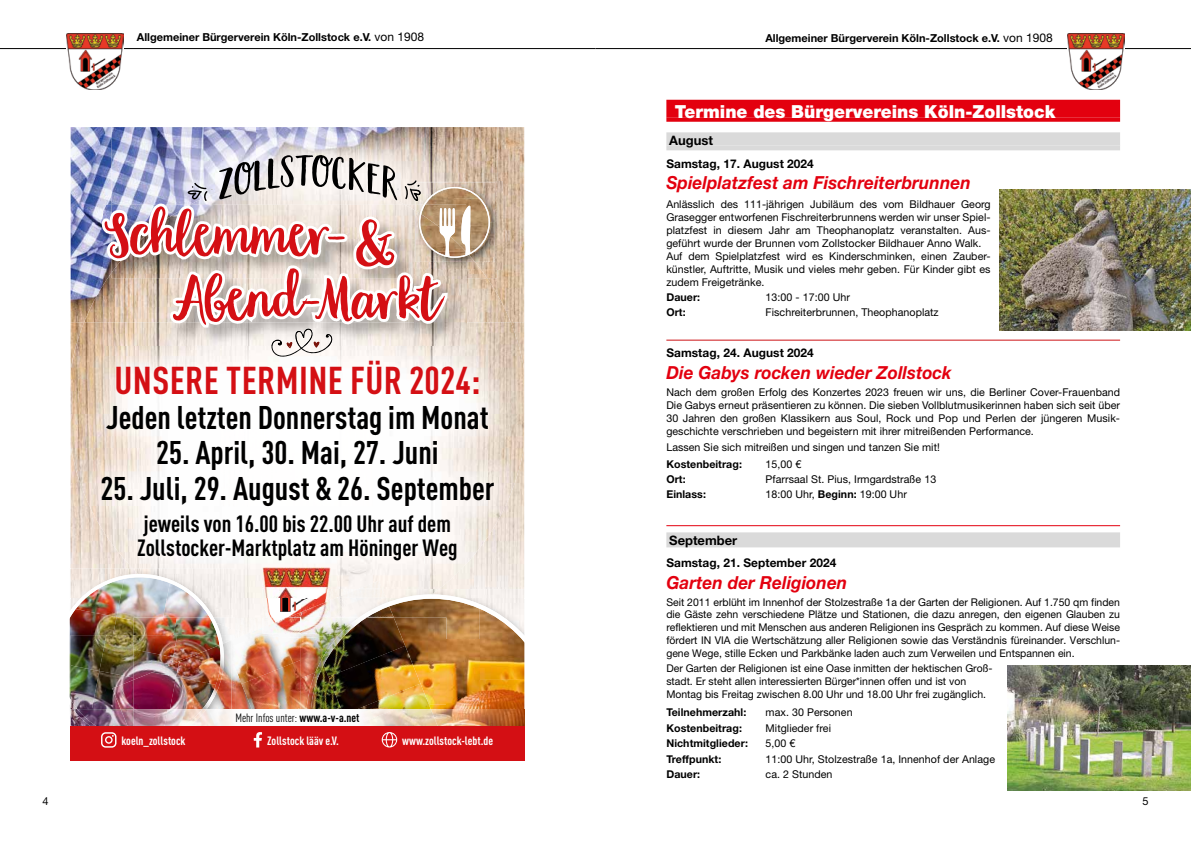
<style>
.page{position:relative;width:1191px;height:842px;background:#fff}
.page>*{position:absolute;margin:0;border:0;box-sizing:border-box;transform-origin:0 0}
.t1{font:700 condensed 38.2px "DIN Pro";letter-spacing:.01em;color:#d40f14}
.t2{font:700 condensed 32.4px "DIN Pro";color:#000}
.t3{font:700 condensed 23.2px/24.3px "DIN Pro";color:#000}
.t4{font:italic 700 18px "Helvetica Neue LT Std";letter-spacing:.005em;color:#e3000f;scale:.95 1}
.t5{font:900 18px "Helvetica Neue LT Std";color:#fff;scale:.96 1}
.t6{font:700 13px "Helvetica Neue LT Std";color:#000}
.t7{font:700 12px "Helvetica Neue LT Std";letter-spacing:.005em;color:#000}
.t8{font:700 condensed 11.9px "DIN Pro";color:#fff}
.t9{font:condensed 11.9px "DIN Pro";color:#000}
.t10{font:700 11px "Helvetica Neue LT Std";color:#000}
.t11{font:11px "Helvetica Neue LT Std";color:#000}
.t12{font:10.8px/13px "Helvetica Neue LT Std";letter-spacing:.005em;color:#000}
.t13{font:700 10.8px "Helvetica Neue LT Std";letter-spacing:.005em;color:#000}
.t14{font:10.6px/12.8px "Helvetica Neue LT Std";color:#000;text-align:justify}
.s1{font-weight:400;font-size:12px}
.s2{font-weight:700}
</style>
<div class="page">
<hr style="left:0;top:48px;width:595px;height:1px;background:#000">
<img style="left:66px;top:33px;width:57px;height:56px">
<hr style="left:595px;top:48px;width:596px;height:1px;background:#000">
<img style="left:1067px;top:33px;width:58px;height:56px">
<div style="left:666px;top:132px;width:454px;height:13px;background:#dadada"></div>
<div style="left:666px;top:145px;width:454px;height:5px;background:#dadada"></div>
<hr style="left:666px;top:340px;width:454px;height:1px;background:#cd1316">
<div style="left:666px;top:532px;width:454px;height:15px;background:#dadada"></div>
<hr style="left:666px;top:525px;width:454px;height:1px;background:#e3000f">
<div style="left:666px;top:100px;width:454px;height:18px;background:#e3000f"></div>
<svg style="left:666px;top:118px;width:454px;height:4px;background:#e40f1d"></svg>
<img style="left:1007px;top:665px;width:184px;height:126px">
<img style="left:999px;top:190px;width:192px;height:141px">
<img style="left:71px;top:127px;width:41px;height:195px">
<img style="left:497px;top:127px;width:27px;height:195px">
<img style="left:84px;top:285px;width:15px;height:37px">
<img style="left:490px;top:278px;width:21px;height:44px">
<img style="left:231px;top:598px;width:31px;height:20px">
<img style="left:71px;top:506px;width:18px;height:61px">
<img style="left:505px;top:506px;width:19px;height:83px">
<img style="left:71px;top:322px;width:149px;height:184px">
<img style="left:222px;top:359px;width:151px;height:239px">
<img style="left:383px;top:322px;width:141px;height:184px">
<img style="left:89px;top:506px;width:133px;height:61px">
<img style="left:373px;top:506px;width:132px;height:83px">
<img style="left:231px;top:569px;width:4px;height:29px">
<img style="left:112px;top:127px;width:144px;height:28px">
<img style="left:256px;top:127px;width:145px;height:28px">
<img style="left:401px;top:127px;width:96px;height:55px">
<img style="left:490px;top:269px;width:7px;height:9px">
<img style="left:235px;top:618px;width:27px;height:15px">
<img style="left:358px;top:581px;width:24px;height:8px">
<img style="left:235px;top:633px;width:53px;height:35px">
<img style="left:235px;top:668px;width:6px;height:41px">
<img style="left:241px;top:660px;width:47px;height:49px">
<img style="left:259px;top:707px;width:29px;height:2px">
<img style="left:231px;top:651px;width:4px;height:58px">
<div style="left:70px;top:726px;width:454px;height:35px;background:#d40f14"></div>
<img style="left:70px;top:567px;width:161px;height:181px">
<svg style="left:254px;top:732px;width:8px;height:15px"></svg>
<img style="left:490px;top:182px;width:12px;height:87px">
<img style="left:490px;top:183px;width:5px;height:39px">
<img style="left:490px;top:222px;width:5px;height:40px">
<img style="left:99px;top:155px;width:391px;height:204px">
<img style="left:262px;top:598px;width:26px;height:35px">
<img style="left:262px;top:567px;width:68px;height:31px">
<img style="left:262px;top:618px;width:26px;height:10px">
<img style="left:288px;top:589px;width:237px;height:172px">
<img style="left:301px;top:600px;width:29px;height:33px">
<p class="t10" style="left:137px;top:30px;width:289px">Allgemeiner Bürgerverein Köln-Zollstock e.V. <span class="s1">von 1908</span></p>
<h1 class="t1" style="left:115px;top:351px;width:367px">UNSERE TERMINE FÜR 2024:</h1>
<h2 class="t2" style="left:106px;top:393px;width:384px">Jeden letzten Donnerstag im Monat</h2>
<h2 class="t2" style="left:156px;top:428px;width:284px">25. April, 30. Mai, 27. Juni</h2>
<h2 class="t2" style="left:100px;top:464px;width:395px">25. Juli, 29. August &amp; 26. September</h2>
<h3 class="t3" style="left:137px;top:510px;width:322px">jeweils von 16.00 bis 22.00 Uhr auf dem<br>Zollstocker-Marktplatz am Höninger Weg</h3>
<p class="t11" style="left:43px;top:795px;width:8px">4</p>
<p class="t9" style="left:235px;top:709px;width:126px">Mehr Infos unter: <span class="s2">www.a-v-a.net</span></p>
<p class="t8" style="left:121px;top:731px;width:66px">koeln_zollstock</p>
<p class="t8" style="left:267px;top:731px;width:73px">Zollstock lääv e.V.</p>
<p class="t8" style="left:402px;top:731px;width:92px">www.zollstock-lebt.de</p>
<p class="t10" style="left:765px;top:31px;width:289px">Allgemeiner Bürgerverein Köln-Zollstock e.V. <span class="s1">von 1908</span></p>
<h3 class="t5" style="left:675px;top:101px;width:398px">Termine des Bürgervereins Köln-Zollstock</h3>
<p class="t6" style="left:669px;top:133px;width:45px">August</p>
<p class="t7" style="left:666px;top:156px;width:149px">Samstag, 17. August 2024</p>
<h3 class="t4" style="left:666px;top:172px;width:322px">Spielplatzfest am Fischreiterbrunnen</h3>
<p class="t12" style="left:666px;top:197px;width:326px">Anlässlich des 111-jährigen Jubiläum des vom Bildhauer Georg Grasegger entworfenen Fischreiterbrunnens werden wir unser Spiel&shy;platzfest in diesem Jahr am Theophanoplatz veranstalten. Aus&shy;geführt wurde der Brunnen vom Zollstocker Bildhauer Anno Walk.<br>Auf dem Spielplatzfest wird es Kinderschminken, einen Zauber&shy;künstler, Auftritte, Musik und vieles mehr geben. Für Kinder gibt es zudem Freigetränke.</p>
<p class="t13" style="left:666px;top:291px;width:35px">Dauer:</p>
<p class="t12" style="left:765px;top:291px;width:86px">13:00 - 17:00 Uhr</p>
<p class="t13" style="left:666px;top:306px;width:21px">Ort:</p>
<p class="t12" style="left:765px;top:306px;width:175px">Fischreiterbrunnen, Theophanoplatz</p>
<p class="t7" style="left:666px;top:346px;width:149px">Samstag, 24. August 2024</p>
<h3 class="t4" style="left:666px;top:361px;width:302px">Die Gabys rocken wieder Zollstock</h3>
<p class="t12" style="left:666px;top:386px;width:455px;text-align:justify">Nach dem großen Erfolg des Konzertes 2023 freuen wir uns, die Berliner Cover-Frauenband Die Gabys erneut präsentieren zu können. Die sieben Vollblutmusikerinnen haben sich seit über 30 Jahren den großen Klassikern aus Soul, Rock und Pop und Perlen der jüngeren Musik&shy;geschichte verschrieben und begeistern mit ihrer mitreißenden Performance.</p>
<p class="t12" style="left:666px;top:440px;width:275px">Lassen Sie sich mitreißen und singen und tanzen Sie mit!</p>
<p class="t13" style="left:666px;top:458px;width:77px">Kostenbeitrag:</p>
<p class="t12" style="left:765px;top:458px;width:37px">15,00 €</p>
<p class="t13" style="left:666px;top:473px;width:21px">Ort:</p>
<p class="t12" style="left:765px;top:473px;width:172px">Pfarrsaal St. Pius, Irmgardstraße 13</p>
<p class="t13" style="left:666px;top:488px;width:41px">Einlass:</p>
<p class="t12" style="left:765px;top:488px;width:143px">18:00 Uhr, <span class="s2">Beginn:</span> 19:00 Uhr</p>
<p class="t6" style="left:669px;top:532px;width:70px">September</p>
<p class="t7" style="left:666px;top:555px;width:171px">Samstag, 21. September 2024</p>
<h3 class="t4" style="left:666px;top:571px;width:192px">Garten der Religionen</h3>
<p class="t14" style="left:666px;top:595px;width:455px">Seit 2011 erblüht im Innenhof der Stolzestraße 1a der Garten der Religionen. Auf 1.750 qm finden die Gäste zehn verschiedene Plätze und Stationen, die dazu anregen, den eigenen Glauben zu reflektieren und mit Menschen aus anderen Religionen ins Gespräch zu kommen. Auf diese Weise fördert IN VIA die Wertschätzung aller Religionen sowie das Verständnis füreinander. Verschlun&shy;gene Wege, stille Ecken und Parkbänke laden auch zum Verweilen und Entspannen ein.</p>
<p class="t14" style="left:666px;top:662px;width:328px;text-align:left">Der Garten der Religionen ist eine Oase inmitten der hektischen Groß&shy;stadt. Er steht allen interessierten Bürger*innen offen und ist von<br>Montag bis Freitag zwischen 8.00 Uhr und 18.00 Uhr frei zugänglich.</p>
<p class="t13" style="left:666px;top:705px;width:81px">Teilnehmerzahl:</p>
<p class="t12" style="left:765px;top:705px;width:88px">max. 30 Personen</p>
<p class="t13" style="left:666px;top:721px;width:77px">Kostenbeitrag:</p>
<p class="t12" style="left:765px;top:721px;width:67px">Mitglieder frei</p>
<p class="t13" style="left:666px;top:737px;width:83px">Nichtmitglieder:</p>
<p class="t12" style="left:765px;top:737px;width:31px">5,00 €</p>
<p class="t13" style="left:666px;top:752px;width:56px">Treffpunkt:</p>
<p class="t12" style="left:765px;top:752px;width:231px">11:00 Uhr, Stolzestraße 1a, Innenhof der Anlage</p>
<p class="t13" style="left:666px;top:768px;width:35px">Dauer:</p>
<p class="t12" style="left:765px;top:768px;width:68px">ca. 2 Stunden</p>
<p class="t11" style="left:1142px;top:795px;width:8px">5</p>
</div>
